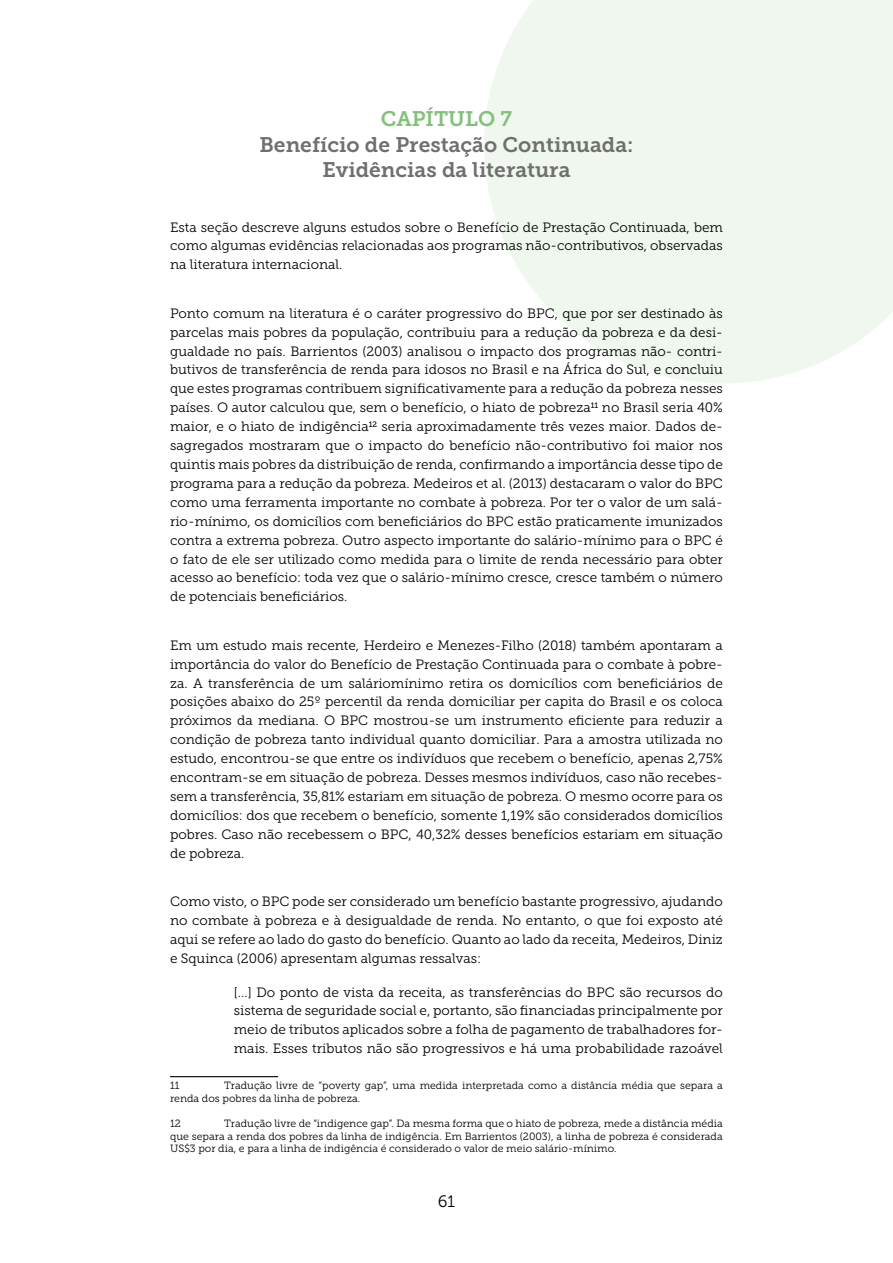
<style>
.page{position:relative;width:893px;height:1263px;background:#fff}
.page>*{position:absolute;margin:0;border:0;box-sizing:border-box;transform-origin:0 0}
.t1{font:21px/25.2px "Museo Slab 700";color:#706f6f;text-align:center}
.t2{font:21px "Museo Slab 700";color:#82c17a}
.t3{font:16.5px "Museo Slab 300";color:#000}
.t4{font:13.5px/18.9px "Museo Slab 300";color:#000;text-align:justify}
.t5{font:10.5px/12.6px "Museo Slab 300";color:#000}
</style>
<div class="page">
<svg style="left:484px;top:1px;width:408px;height:382px;fill:#f0f7ef"></svg>
<hr style="left:170px;top:1076px;width:108px;height:1px;background:#000">
<h1 class="t2" style="left:381px;top:107px;width:133px">CAPÍTULO 7</h1>
<h1 class="t1" style="left:259px;top:132px;width:376px">Benefício de Prestação Continuada:<br>Evidências da literatura</h1>
<p class="t4" style="left:170px;top:218px;width:554px">Esta seção descreve alguns estudos sobre o Benefício de Prestação Continuada, bem como algumas evidências relacionadas aos programas não-contributivos, observadas na literatura internacional.</p>
<p class="t4" style="left:170px;top:304px;width:554px">Ponto comum na literatura é o caráter progressivo do BPC, que por ser destinado às parcelas mais pobres da população, contribuiu para a redução da pobreza e da desi&shy;gualdade no país. Barrientos (2003) analisou o impacto dos programas não- contri&shy;butivos de transferência de renda para idosos no Brasil e na África do Sul, e concluiu que estes programas contribuem significativamente para a redução da pobreza nesses países. O autor calculou que, sem o benefício, o hiato de pobreza<sup>11</sup> no Brasil seria 40% maior, e o hiato de indigência<sup>12</sup> seria aproximadamente três vezes maior. Dados de&shy;sagregados mostraram que o impacto do benefício não-contributivo foi maior nos quintis mais pobres da distribuição de renda, confirmando a importância desse tipo de programa para a redução da pobreza. Medeiros et al. (2013) destacaram o valor do BPC como uma ferramenta importante no combate à pobreza. Por ter o valor de um salá&shy;rio-mínimo, os domicílios com beneficiários do BPC estão praticamente imunizados contra a extrema pobreza. Outro aspecto importante do salário-mínimo para o BPC é o fato de ele ser utilizado como medida para o limite de renda necessário para obter acesso ao benefício: toda vez que o salário-mínimo cresce, cresce também o número de potenciais beneficiários.</p>
<p class="t4" style="left:170px;top:636px;width:554px">Em um estudo mais recente, Herdeiro e Menezes-Filho (2018) também apontaram a importância do valor do Benefício de Prestação Continuada para o combate à pobre&shy;za. A transferência de um saláriomínimo retira os domicílios com beneficiários de posições abaixo do 25º percentil da renda domiciliar per capita do Brasil e os coloca próximos da mediana. O BPC mostrou-se um instrumento eficiente para reduzir a condição de pobreza tanto individual quanto domiciliar. Para a amostra utilizada no estudo, encontrou-se que entre os indivíduos que recebem o benefício, apenas 2,75% encontram-se em situação de pobreza. Desses mesmos indivíduos, caso não recebes&shy;sem a transferência, 35,81% estariam em situação de pobreza. O mesmo ocorre para os domicílios: dos que recebem o benefício, somente 1,19% são considerados domicílios pobres. Caso não recebessem o BPC, 40,32% desses benefícios estariam em situação de pobreza.</p>
<p class="t4" style="left:170px;top:892px;width:554px">Como visto, o BPC pode ser considerado um benefício bastante progressivo, ajudando no combate à pobreza e à desigualdade de renda. No entanto, o que foi exposto até aqui se refere ao lado do gasto do benefício. Quanto ao lado da receita, Medeiros, Diniz e Squinca (2006) apresentam algumas ressalvas:</p>
<p class="t4" style="left:234px;top:982px;width:491px">[...] Do ponto de vista da receita, as transferências do BPC são recursos do sistema de seguridade social e, portanto, são financiadas principalmente por meio de tributos aplicados sobre a folha de pagamento de trabalhadores for&shy;mais. Esses tributos não são progressivos e há uma probabilidade razoável</p>
<p class="t5" style="left:170px;top:1079px;width:11px">11</p>
<p class="t5" style="left:170px;top:1079px;width:554px;text-indent:54px">Tradução livre de “poverty gap”, uma medida interpretada como a distância média que separa a renda dos pobres da linha de pobreza.</p>
<p class="t5" style="left:170px;top:1117px;width:12px">12</p>
<p class="t5" style="left:170px;top:1117px;width:554px;text-align:justify;text-indent:54px">Tradução livre de “indigence gap”. Da mesma forma que o hiato de pobreza, mede a distância média que separa a renda dos pobres da linha de indigência. Em Barrientos (2003), a linha de pobreza é considerada US$3 por dia, e para a linha de indigência é considerado o valor de meio salário-mínimo.</p>
<p class="t3" style="left:438px;top:1192px;width:19px">61</p>
</div>
